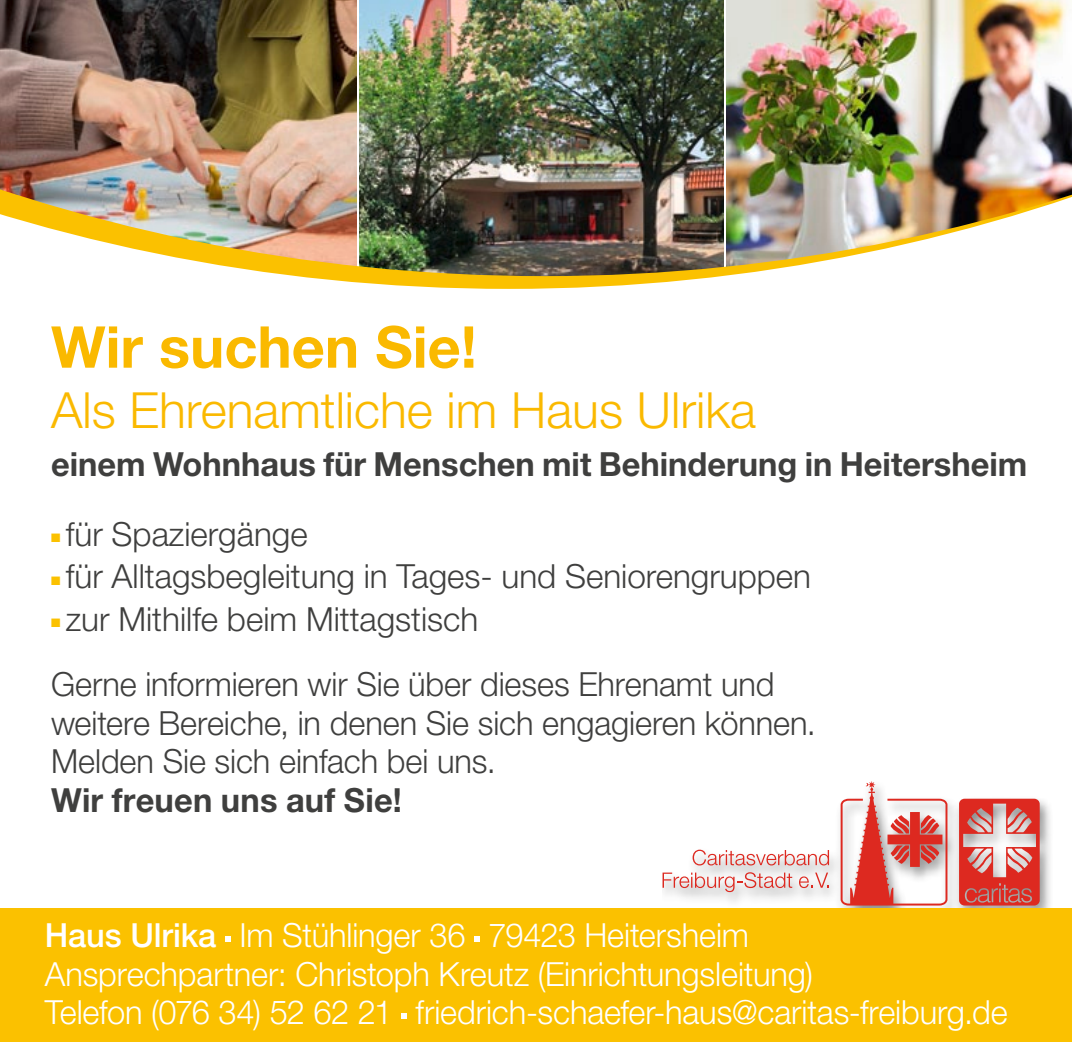
<style>
.page{position:relative;width:1072px;height:1042px;background:#fff}
.page>*{position:absolute;margin:0;border:0;box-sizing:border-box;transform-origin:0 0}
.t1{font:700 57.75px "Helvetica Neue";color:#fab900}
.t2{font:300 49.88px "Helvetica Neue";color:#fab900}
.t3{font:300 33.25px/65.8px "Helvetica Neue";color:#3f3f3e}
.t4{font:300 33.25px/38.5px "Helvetica Neue";letter-spacing:-.005em;color:#fff}
.t5{font:700 33.25px "Helvetica Neue";color:#3f3f3e}
.s1{color:#fbc100}
.s2{font-weight:500}
</style>
<div class="page">
<div style="left:662px;top:778px;width:391px;height:139px;background:#000;opacity:.45"></div>
<svg style="left:959px;top:799px;width:80px;height:106px;background:#d86e69"></svg>
<svg style="left:692px;top:849px;width:137px;height:16px"></svg>
<svg style="left:662px;top:872px;width:130px;height:20px"></svg>
<svg style="left:799px;top:872px;width:30px;height:16px"></svg>
<svg style="left:840px;top:781px;width:107px;height:124px"></svg>
<img style="left:0;top:0;width:1071px;height:289px">
<div style="left:0;top:908px;width:1071px;height:134px;background:#fbc100"></div>
<svg style="left:225px;top:936px;width:6px;height:6px"></svg>
<svg style="left:474px;top:936px;width:6px;height:6px"></svg>
<svg style="left:401px;top:1013px;width:6px;height:6px"></svg>
<h1 class="t1" style="left:51px;top:311px;width:427px">Wir suchen Sie!</h1>
<h2 class="t2" style="left:51px;top:379px;width:706px">Als Ehrenamtliche im Haus Ulrika</h2>
<p class="t5" style="left:51px;top:443px;width:977px">einem Wohnhaus für Menschen mit Behinderung in Heitersheim</p>
<p class="t3" style="left:51px;top:500px;width:258px"><span class="s1">■</span> für Spaziergänge</p>
<p class="t3" style="left:51px;top:543px;width:761px"><span class="s1">■</span> für Alltagsbegleitung in Tages- und Seniorengruppen</p>
<p class="t3" style="left:51px;top:585px;width:725px"><span class="s1">■</span> zur Mithilfe beim Mittagstisch<br>Gerne informieren wir Sie über dieses Ehrenamt und</p>
<p class="t3" style="left:51px;top:703px;width:766px;line-height:38.5px">weitere Bereiche, in denen Sie sich engagieren können.<br>Melden Sie sich einfach bei uns.</p>
<p class="t5" style="left:51px;top:779px;width:352px">Wir freuen uns auf Sie!</p>
<p class="t4" style="left:45px;top:915px;width:964px"><span class="s2">Haus Ulrika</span> Im Stühlinger 36 79423 Heitersheim<br>Ansprechpartner: Christoph Kreutz (Einrichtungsleitung)<br>Telefon (076 34) 52 62 21 friedrich-schaefer-haus@caritas-freiburg.de</p>
</div>
